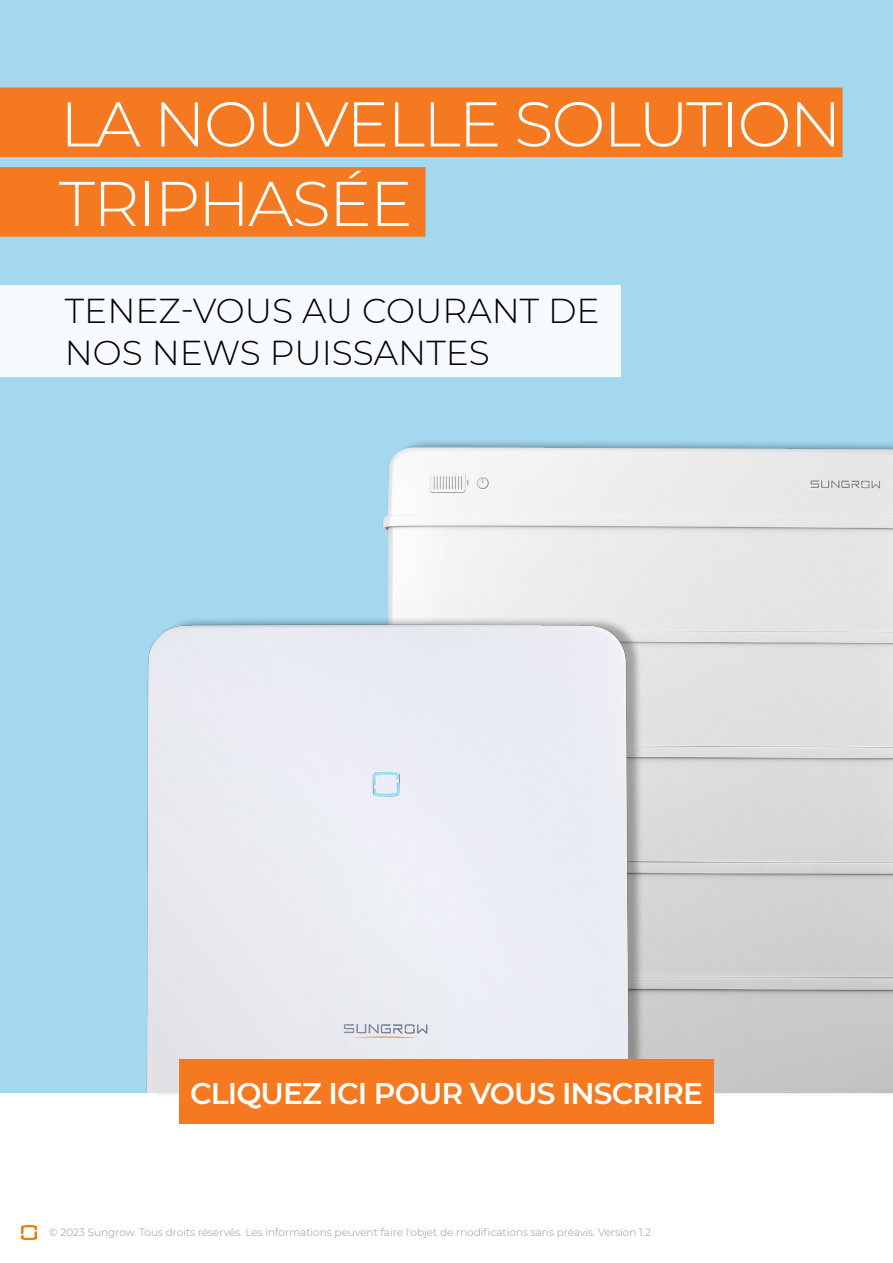
<style>
.page{position:relative;width:893px;height:1263px;background:#fff}
.page>*{position:absolute;margin:0;border:0;box-sizing:border-box;transform-origin:0 0}
.t1{font:300 63px/79.5px "Montserrat";letter-spacing:-.03em;color:#fff}
.t2{font:300 34.5px/41.4px "Montserrat";color:#000}
.t3{font:600 29.85px "Montserrat";letter-spacing:-.03em;color:#fff}
.t4{font:300 10.5px "Montserrat";color:#949598}
.s1{color:#8f9193}
</style>
<div class="page">
<img style="left:22px;top:1225px;width:15px;height:14px">
<div style="left:0;top:0;width:893px;height:1153px;background:#a4d8f0"></div>
<div style="left:0;top:88px;width:842px;height:69px;background:#f47920"></div>
<div style="left:0;top:167px;width:425px;height:70px;background:#f47920"></div>
<div style="left:0;top:1093px;width:893px;height:123px;background:#fff"></div>
<div style="left:0;top:286px;width:621px;height:91px;background:#f7fbfd"></div>
<img style="left:382px;top:441px;width:511px;height:652px">
<img style="left:146px;top:602px;width:494px;height:491px">
<div style="left:179px;top:1059px;width:535px;height:65px;background:#f47920"></div>
<h1 class="t1" style="left:59px;top:82px;width:784px">LA NOUVELLE SOLUTION<br>TRIPHASÉE</h1>
<h2 class="t2" style="left:65px;top:289px;width:536px">TENEZ-VOUS AU COURANT DE<br>NOS NEWS PUISSANTES</h2>
<h3 class="t3" style="left:190px;top:1072px;width:514px">CLIQUEZ ICI POUR VOUS INSCRIRE</h3>
<p class="t4" style="left:49px;top:1225px;width:603px"><span class="s1">© 2023 Sungrow.</span> Tous droits réservés. Les informations peuvent faire l'objet de modifications sans préavis. <span class="s1">Version 1.2</span></p>
</div>
